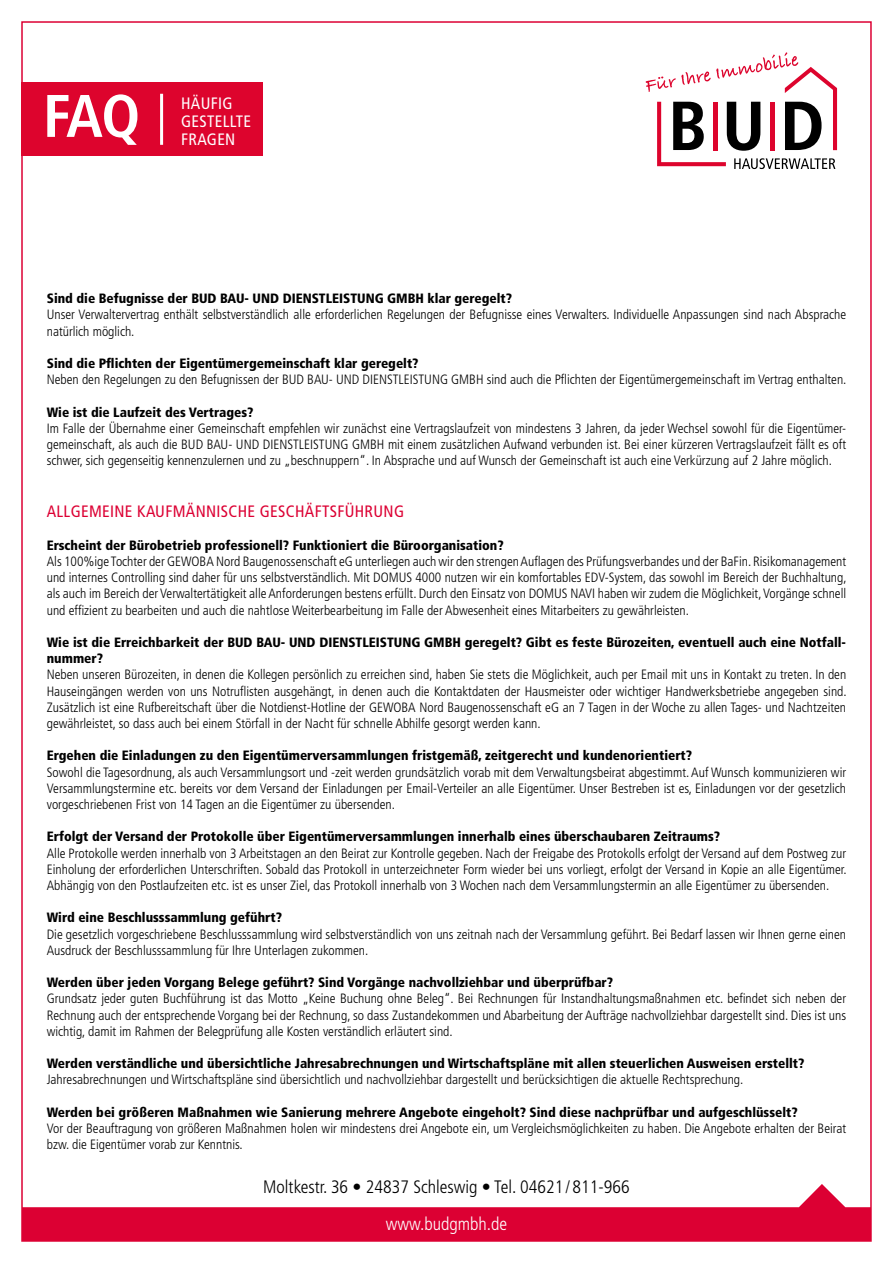
<style>
.page{position:relative;width:893px;height:1263px;background:#fff}
.page>*{position:absolute;margin:0;border:0;box-sizing:border-box;transform-origin:0 0}
.t1{font:700 condensed 60px "Frutiger";color:#fff}
.t2{font:300 condensed 18px "Frutiger";color:#000}
.t3{font:300 condensed 18px "Frutiger";color:#fff}
.t4{font:condensed 16.5px "Frutiger";letter-spacing:.02em;color:#dc0033}
.t5{font:condensed 16.5px/18px "Frutiger";letter-spacing:.02em;color:#fff}
.t6{font:300 condensed 13.5px/16.2px "Frutiger";color:#000;text-align:justify}
.t7{font:900 condensed 13.5px/16.2px "Frutiger";color:#000}
</style>
<div class="page">
<svg style="left:24px;top:1184px;width:845px;height:55px;fill:#dc0033"></svg>
<div style="left:21px;top:82px;width:242px;height:73px;background:#dd042d"></div>
<hr style="left:160px;top:94px;width:3px;height:51px;background:#fff">
<svg style="left:646px;top:52px;width:191px;height:117px"></svg>
<h1 class="t1" style="left:43px;top:80px;width:99px">FAQ</h1>
<p class="t5" style="left:181px;top:94px;width:71px">HÄUFIG<br>GESTELLTE</p>
<p class="t5" style="left:181px;top:130px;width:56px">FRAGEN</p>
<p class="t7" style="left:47px;top:290px;width:467px">Sind die Befugnisse der BUD BAU- UND DIENSTLEISTUNG GMBH klar geregelt?</p>
<p class="t6" style="left:47px;top:307px;width:801px">Unser Verwaltervertrag enthält selbstverständlich alle erforderlichen Regelungen der Befugnisse eines Verwalters. Individuelle Anpassungen sind nach Absprache natürlich möglich.</p>
<p class="t7" style="left:47px;top:355px;width:373px">Sind die Pflichten der Eigentümergemeinschaft klar geregelt?</p>
<p class="t6" style="left:47px;top:372px;width:801px">Neben den Regelungen zu den Befugnissen der BUD BAU- UND DIENSTLEISTUNG GMBH sind auch die Pflichten der Eigentümergemeinschaft im Vertrag enthalten.</p>
<p class="t7" style="left:47px;top:404px;width:208px">Wie ist die Laufzeit des Vertrages?</p>
<p class="t6" style="left:47px;top:420px;width:801px">Im Falle der Übernahme einer Gemeinschaft empfehlen wir zunächst eine Vertragslaufzeit von mindestens 3 Jahren, da jeder Wechsel sowohl für die Eigentümer&shy;gemeinschaft, als auch die BUD BAU- UND DIENSTLEISTUNG GMBH mit einem zusätzlichen Aufwand verbunden ist. Bei einer kürzeren Vertragslaufzeit fällt es oft schwer, sich gegenseitig kennenzulernen und zu „beschnuppern“. In Absprache und auf Wunsch der Gemeinschaft ist auch eine Verkürzung auf 2 Jahre möglich.</p>
<p class="t4" style="left:47px;top:502px;width:359px">ALLGEMEINE KAUFMÄNNISCHE GESCHÄFTSFÜHRUNG</p>
<p class="t7" style="left:47px;top:537px;width:458px">Erscheint der Bürobetrieb professionell? Funktioniert die Büroorganisation?</p>
<p class="t6" style="left:47px;top:553px;width:801px">Als 100%ige Tochter der GEWOBA Nord Baugenossenschaft eG unterliegen auch wir den strengen Auflagen des Prüfungsverbandes und der BaFin. Risikomanagement und internes Controlling sind daher für uns selbstverständlich. Mit DOMUS 4000 nutzen wir ein komfortables EDV-System, das sowohl im Bereich der Buchhaltung, als auch im Bereich der Verwaltertätigkeit alle Anforderungen bestens erfüllt. Durch den Einsatz von DOMUS NAVI haben wir zudem die Möglichkeit, Vorgänge schnell und effizient zu bearbeiten und auch die nahtlose Weiterbearbeitung im Falle der Abwesenheit eines Mitarbeiters zu gewährleisten.</p>
<p class="t7" style="left:47px;top:634px;width:801px">Wie ist die Erreichbarkeit der BUD BAU- UND DIENSTLEISTUNG GMBH geregelt? Gibt es feste Bürozeiten, eventuell auch eine Notfall&shy;nummer?</p>
<p class="t6" style="left:47px;top:667px;width:801px">Neben unseren Bürozeiten, in denen die Kollegen persönlich zu erreichen sind, haben Sie stets die Möglichkeit, auch per Email mit uns in Kontakt zu treten. In den Hauseingängen werden von uns Notruflisten ausgehängt, in denen auch die Kontaktdaten der Hausmeister oder wichtiger Handwerksbetriebe angegeben sind.<br>Zusätzlich ist eine Rufbereitschaft über die Notdienst-Hotline der GEWOBA Nord Baugenossenschaft eG an 7 Tagen in der Woche zu allen Tages- und Nachtzeiten gewährleistet, so dass auch bei einem Störfall in der Nacht für schnelle Abhilfe gesorgt werden kann.</p>
<p class="t7" style="left:47px;top:747px;width:647px">Ergehen die Einladungen zu den Eigentümerversammlungen fristgemäß, zeitgerecht und kundenorientiert?</p>
<p class="t6" style="left:47px;top:764px;width:801px">Sowohl die Tagesordnung, als auch Versammlungsort und -zeit werden grundsätzlich vorab mit dem Verwaltungsbeirat abgestimmt. Auf Wunsch kommunizieren wir Versammlungstermine etc. bereits vor dem Versand der Einladungen per Email-Verteiler an alle Eigentümer. Unser Bestreben ist es, Einladungen vor der gesetzlich vorgeschriebenen Frist von 14 Tagen an die Eigentümer zu übersenden.</p>
<p class="t7" style="left:47px;top:828px;width:675px">Erfolgt der Versand der Protokolle über Eigentümerversammlungen innerhalb eines überschaubaren Zeitraums?</p>
<p class="t6" style="left:47px;top:845px;width:801px">Alle Protokolle werden innerhalb von 3 Arbeitstagen an den Beirat zur Kontrolle gegeben. Nach der Freigabe des Protokolls erfolgt der Versand auf dem Postweg zur Einholung der erforderlichen Unterschriften. Sobald das Protokoll in unterzeichneter Form wieder bei uns vorliegt, erfolgt der Versand in Kopie an alle Eigentümer.<br>Abhängig von den Postlaufzeiten etc. ist es unser Ziel, das Protokoll innerhalb von 3 Wochen nach dem Versammlungstermin an alle Eigentümer zu übersenden.</p>
<p class="t7" style="left:47px;top:909px;width:237px">Wird eine Beschlusssammlung geführt?</p>
<p class="t6" style="left:47px;top:926px;width:801px">Die gesetzlich vorgeschriebene Beschlusssammlung wird selbstverständlich von uns zeitnah nach der Versammlung geführt. Bei Bedarf lassen wir Ihnen gerne einen<br>Ausdruck der Beschlusssammlung für Ihre Unterlagen zukommen.</p>
<p class="t7" style="left:47px;top:974px;width:568px">Werden über jeden Vorgang Belege geführt? Sind Vorgänge nachvollziehbar und überprüfbar?</p>
<p class="t6" style="left:47px;top:991px;width:801px">Grundsatz jeder guten Buchführung ist das Motto „Keine Buchung ohne Beleg“. Bei Rechnungen für Instandhaltungsmaßnahmen etc. befindet sich neben der Rechnung auch der entsprechende Vorgang bei der Rechnung, so dass Zustandekommen und Abarbeitung der Aufträge nachvollziehbar dargestellt sind. Dies ist uns wichtig, damit im Rahmen der Belegprüfung alle Kosten verständlich erläutert sind.</p>
<p class="t7" style="left:47px;top:1055px;width:759px">Werden verständliche und übersichtliche Jahresabrechnungen und Wirtschaftspläne mit allen steuerlichen Ausweisen erstellt?</p>
<p class="t6" style="left:47px;top:1072px;width:698px">Jahresabrechnungen und Wirtschaftspläne sind übersichtlich und nachvollziehbar dargestellt und berücksichtigen die aktuelle Rechtsprechung.</p>
<p class="t7" style="left:47px;top:1104px;width:752px">Werden bei größeren Maßnahmen wie Sanierung mehrere Angebote eingeholt? Sind diese nachprüfbar und aufgeschlüsselt?</p>
<p class="t6" style="left:47px;top:1120px;width:801px">Vor der Beauftragung von größeren Maßnahmen holen wir mindestens drei Angebote ein, um Vergleichsmöglichkeiten zu haben. Die Angebote erhalten der Beirat bzw. die Eigentümer vorab zur Kenntnis.</p>
<h2 class="t2" style="left:263px;top:1176px;width:368px">Moltkestr. 36 • 24837 Schleswig • Tel. 04621 / 811-966</h2>
<h2 class="t3" style="left:386px;top:1214px;width:123px">www.budgmbh.de</h2>
</div>
